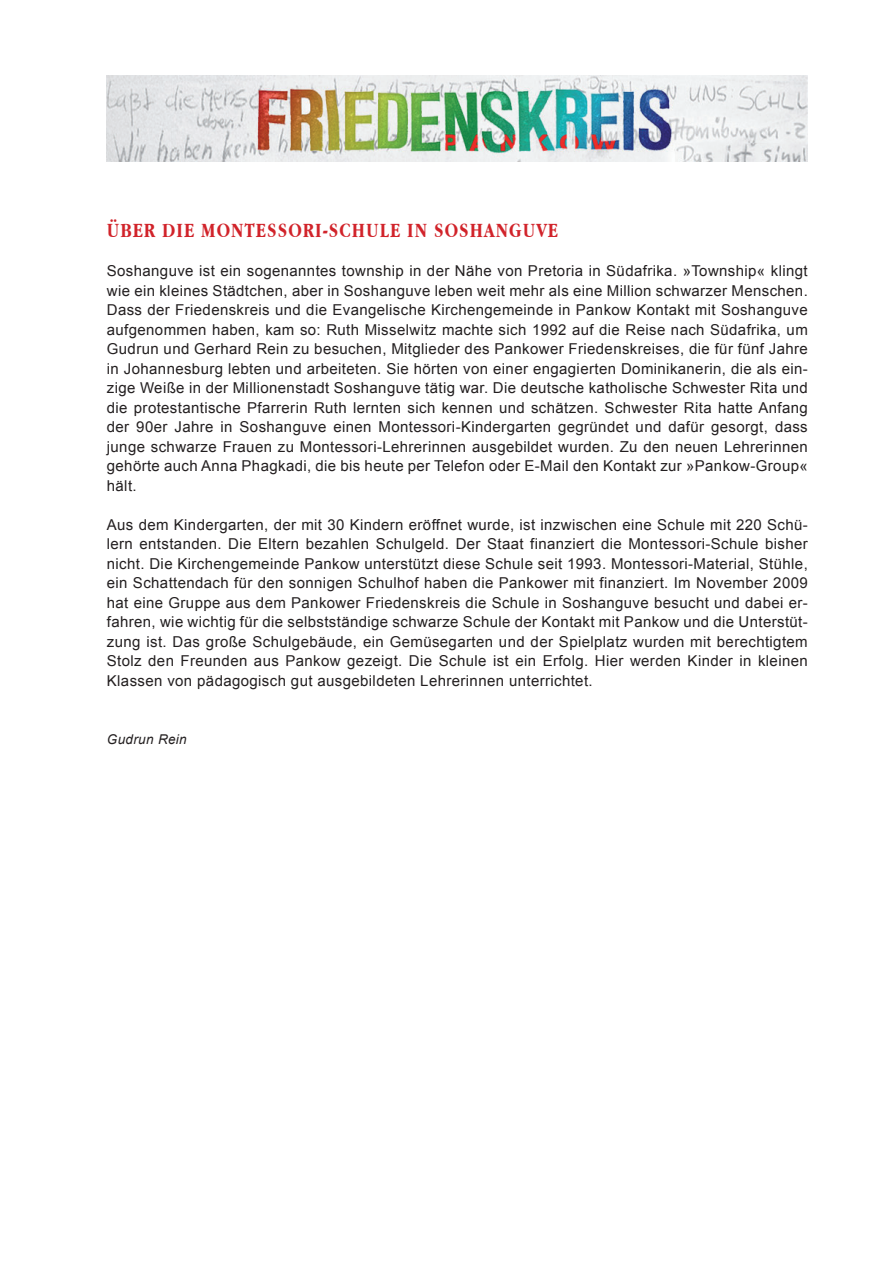
<style>
.page{position:relative;width:893px;height:1263px;background:#fff}
.page>*{position:absolute;margin:0;border:0;box-sizing:border-box;transform-origin:0 0}
.t1{font:700 condensed 21px "Garamond";letter-spacing:.05em;color:#d1232a}
.t2{font:15px/19.5px "Arial";letter-spacing:.025em;color:#231f20;text-align:justify}
.t3{font:italic 13.5px "Arial";letter-spacing:.025em;color:#231f20}
</style>
<div class="page">
<img style="left:107px;top:75px;width:700px;height:86px">
<h1 class="t1" style="left:107px;top:219px;width:453px">ÜBER DIE MONTESSORI-SCHULE IN SOSHANGUVE</h1>
<p class="t2" style="left:107px;top:261px;width:702px">Soshanguve ist ein sogenanntes township in der Nähe von Pretoria in Südafrika. »Township« klingt wie ein kleines Städtchen, aber in Soshanguve leben weit mehr als eine Million schwarzer Menschen.<br>Dass der Friedenskreis und die Evangelische Kirchengemeinde in Pankow Kontakt mit Soshanguve aufgenommen haben, kam so: Ruth Misselwitz machte sich 1992 auf die Reise nach Südafrika, um Gudrun und Gerhard Rein zu besuchen, Mitglieder des Pankower Friedenskreises, die für fünf Jahre in Johannesburg lebten und arbeiteten. Sie hörten von einer engagierten Dominikanerin, die als ein&shy;zige Weiße in der Millionenstadt Soshanguve tätig war. Die deutsche katholische Schwester Rita und die protestantische Pfarrerin Ruth lernten sich kennen und schätzen. Schwester Rita hatte Anfang der 90er Jahre in Soshanguve einen Montessori-Kindergarten gegründet und dafür gesorgt, dass junge schwarze Frauen zu Montessori-Lehrerinnen ausgebildet wurden. Zu den neuen Lehrerinnen gehörte auch Anna Phagkadi, die bis heute per Telefon oder E-Mail den Kontakt zur »Pankow-Group« hält.</p>
<p class="t2" style="left:107px;top:515px;width:702px">Aus dem Kindergarten, der mit 30 Kindern eröffnet wurde, ist inzwischen eine Schule mit 220 Schü&shy;lern entstanden. Die Eltern bezahlen Schulgeld. Der Staat finanziert die Montessori-Schule bisher nicht. Die Kirchengemeinde Pankow unterstützt diese Schule seit 1993. Montessori-Material, Stühle, ein Schattendach für den sonnigen Schulhof haben die Pankower mit finanziert. Im November 2009 hat eine Gruppe aus dem Pankower Friedenskreis die Schule in Soshanguve besucht und dabei er&shy;fahren, wie wichtig für die selbstständige schwarze Schule der Kontakt mit Pankow und die Unterstüt&shy;zung ist. Das große Schulgebäude, ein Gemüsegarten und der Spielplatz wurden mit berechtigtem Stolz den Freunden aus Pankow gezeigt. Die Schule ist ein Erfolg. Hier werden Kinder in kleinen Klassen von pädagogisch gut ausgebildeten Lehrerinnen unterrichtet.</p>
<p class="t3" style="left:107px;top:731px;width:81px">Gudrun Rein</p>
</div>
